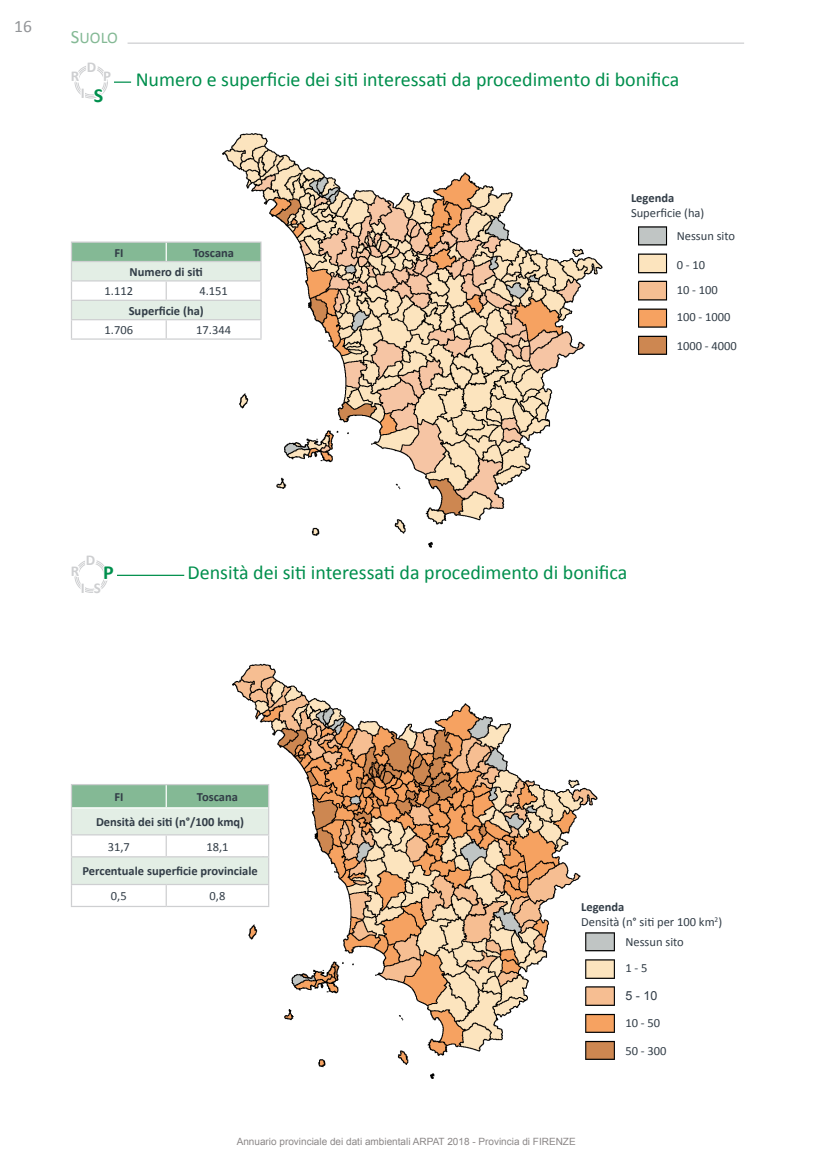
<style>
.page{position:relative;width:815px;height:1170px;background:#fff}
.page>*{position:absolute;margin:0;border:0;box-sizing:border-box;transform-origin:0 0}
.t1{font:20px "Calibri";color:#008f4d}
.t2{font:700 20px "Calibri";color:#008f4d}
.t3{font:17.5px "Calibri";color:#939598}
.t4{font:16.25px "Calibri";color:#84b995}
.t5{font:700 15px "Calibri";color:#cecfd1}
.t6{font:12.5px/22.8px "Calibri";color:#323d47}
.t7{font:700 12.5px/25.1px "Calibri";color:#323d47}
.t8{font:12.5px "Arial";color:#323d47}
.t9{font:10px "Arial";color:#8b8787}
.s1{font-size:18.75px}
.s2{font-weight:700}
</style>
<div class="page">
<hr style="left:128px;top:43px;width:616px;height:1px;background:#cecfd1">
<img style="left:174px;top:133px;width:429px;height:415px">
<img style="left:232px;top:663px;width:366px;height:416px">
<img style="left:638px;top:226px;width:30px;height:129px">
<svg style="left:74px;top:66px;width:57px;height:33px"></svg>
<svg style="left:74px;top:560px;width:34px;height:33px"></svg>
<img style="left:580px;top:928px;width:35px;height:134px">
<hr style="left:117px;top:574px;width:67px;height:2px;background:#008f4d">
<hr style="left:71px;top:783px;width:95px;height:2px;background:#cecfd1">
<hr style="left:166px;top:783px;width:103px;height:2px;background:#cecfd1">
<hr style="left:71px;top:905px;width:95px;height:2px;background:#cecfd1">
<hr style="left:166px;top:905px;width:103px;height:2px;background:#cecfd1">
<svg style="left:71px;top:785px;width:198px;height:120px"></svg>
<hr style="left:72px;top:807px;width:94px;height:1px;background:#fff">
<hr style="left:166px;top:807px;width:102px;height:1px;background:#fff">
<hr style="left:71px;top:241px;width:95px;height:2px;background:#cecfd1">
<hr style="left:166px;top:241px;width:96px;height:2px;background:#cecfd1">
<svg style="left:71px;top:242px;width:191px;height:97px"></svg>
<h2 class="t3" style="left:14px;top:15px;width:19px">16</h2>
<h3 class="t4" style="left:71px;top:28px;width:49px"><span class="s1">S</span>UOLO</h3>
<p class="t5" style="left:71px;top:67px;width:10px">R</p>
<p class="t5" style="left:87px;top:57px;width:11px">D</p>
<p class="t5" style="left:103px;top:67px;width:9px">P</p>
<p class="t5" style="left:81px;top:84px;width:6px">I</p>
<h1 class="t2" style="left:94px;top:83px;width:11px">S</h1>
<h1 class="t1" style="left:136px;top:67px;width:545px">Numero e superficie dei siti interessati da procedimento di bonifica</h1>
<p class="t7" style="left:114px;top:240px;width:11px">FI</p>
<p class="t7" style="left:130px;top:243px;width:106px;line-height:19.4px;text-indent:63px">Toscana<br>Numero di siti</p>
<p class="t6" style="left:105px;top:280px;width:30px">1.112</p>
<p class="t6" style="left:199px;top:280px;width:30px">4.151</p>
<p class="t7" style="left:129px;top:298px;width:77px">Superficie (ha)</p>
<p class="t6" style="left:105px;top:318px;width:30px">1.706</p>
<p class="t6" style="left:196px;top:318px;width:36px">17.344</p>
<p class="t7" style="left:631px;top:185px;width:45px">Legenda</p>
<p class="t6" style="left:677px;top:202px;width:60px;text-indent:-46px">Superficie (ha)<br>Nessun sito</p>
<p class="t6" style="left:677px;top:252px;width:43px;line-height:25.6px">0 - 10<br>10 - 100</p>
<p class="t6" style="left:677px;top:306px;width:55px">100 - 1000</p>
<p class="t6" style="left:677px;top:334px;width:62px">1000 - 4000</p>
<p class="t5" style="left:71px;top:561px;width:10px">R</p>
<p class="t5" style="left:86px;top:550px;width:11px">D</p>
<h1 class="t2" style="left:103px;top:560px;width:12px">P</h1>
<p class="t5" style="left:81px;top:578px;width:6px">I</p>
<p class="t5" style="left:94px;top:578px;width:9px">S</p>
<h1 class="t1" style="left:188px;top:559px;width:441px">Densità dei siti interessati da procedimento di bonifica</h1>
<p class="t7" style="left:114px;top:784px;width:11px">FI</p>
<p class="t7" style="left:96px;top:784px;width:150px;text-indent:101px">Toscana<br>Densità dei siti (n°/100 kmq)</p>
<p class="t6" style="left:108px;top:835px;width:24px">31,7</p>
<p class="t6" style="left:206px;top:835px;width:24px">18,1</p>
<p class="t7" style="left:82px;top:858px;width:177px">Percentuale superficie provinciale</p>
<p class="t6" style="left:111px;top:884px;width:17px">0,5</p>
<p class="t6" style="left:210px;top:884px;width:17px">0,8</p>
<p class="t6" style="left:581px;top:899px;width:143px;line-height:15px"><span class="s2">Legenda<br></span>Densità (n° siti per 100 km<sup>2</sup>)</p>
<p class="t6" style="left:625px;top:928px;width:60px;line-height:26.2px">Nessun sito<br>1 - 5</p>
<p class="t8" style="left:625px;top:987px;width:33px">5 - 10</p>
<p class="t6" style="left:625px;top:1010px;width:36px">10 - 50</p>
<p class="t6" style="left:625px;top:1039px;width:43px">50 - 300</p>
<p class="t9" style="left:237px;top:1135px;width:341px">Annuario provinciale dei dati ambientali ARPAT 2018 - Provincia di FIRENZE</p>
</div>
